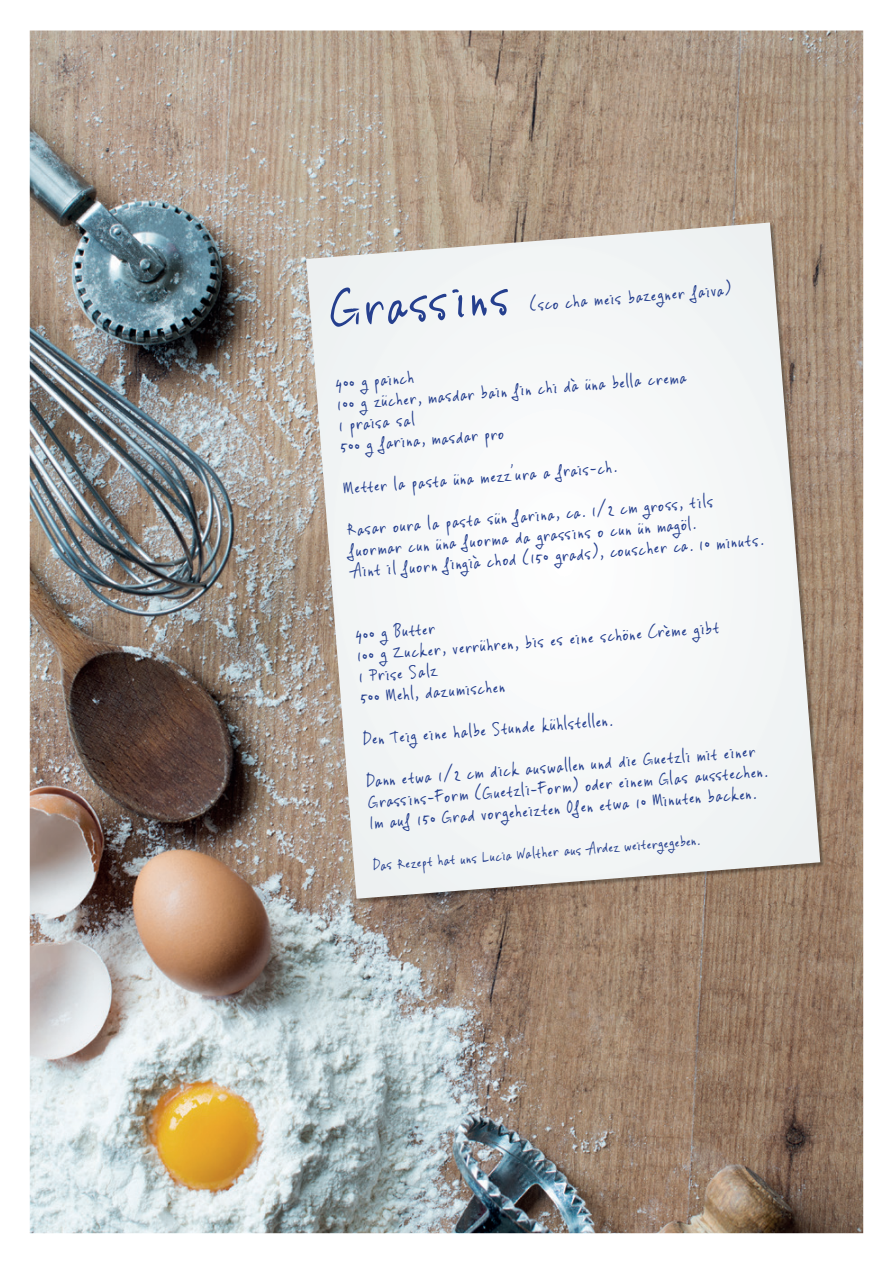
<style>
.page{position:relative;width:893px;height:1263px;background:#fff}
.page>*{position:absolute;margin:0;border:0;box-sizing:border-box;transform-origin:0 0}
.t1{font:60px "Vinc Hand";color:#253f8e}
.t2{font:19.5px/21.3px "Vinc Hand";color:#253f8e}
.t3{font:16.5px "Vinc Hand";color:#253f8e}
</style>
<div class="page">
<img style="left:29px;top:30px;width:486px;height:17px">
<img style="left:29px;top:47px;width:1px;height:240px">
<img style="left:30px;top:31px;width:833px;height:1202px">
<svg style="left:306px;top:222px;width:514px;height:677px"></svg>
<h1 class="t1" style="left:326px;top:271px;width:183px;rotate:-5deg">Grassins</h1>
<p class="t2" style="left:528px;top:294px;width:204px;rotate:-5deg">(sco cha meis bazegner faiva)</p>
<p class="t2" style="left:334px;top:372px;width:352px;line-height:22px;rotate:-5deg">400 g painch<br>100 g zücher, masdar bain fin chi dà üna bella crema</p>
<p class="t2" style="left:337px;top:414px;width:166px;rotate:-5deg">1 praisa sal<br>500 g farina, masdar pro</p>
<p class="t2" style="left:341px;top:467px;width:369px;line-height:42.5px;rotate:-5deg">Metter la pasta üna mezz’ura a frais-ch.<br>Rasar oura la pasta sün farina, ca.1/2 cm gross, tils</p>
<p class="t2" style="left:347px;top:541px;width:421px;rotate:-5deg">fuormar cun üna fuorma da grassins o cun ün magöl.<br>Aint il fuorn fingià chod (150 grads), couscher ca.10 minuts.</p>
<p class="t2" style="left:354px;top:623px;width:365px;line-height:22.2px;rotate:-5deg">400 g Butter<br>100 g Zucker, verrühren, bis es eine schöne Crème gibt</p>
<p class="t2" style="left:357px;top:665px;width:147px;rotate:-5deg">1 Prise Salz<br>500 Mehl, dazumischen</p>
<p class="t2" style="left:361px;top:718px;width:392px;line-height:42.6px;rotate:-5deg">Den Teig eine halbe Stunde kühlstellen.<br>Dann etwa 1/2 cm dick auswallen und die Guetzli mit einer</p>
<p class="t2" style="left:367px;top:792px;width:408px;rotate:-5deg">Grassins-Form (Guetzli-Form) oder einem Glas ausstechen.<br>Im auf 150 Grad vorgeheizten Ofen etwa 10 Minuten backen.</p>
<p class="t3" style="left:372px;top:856px;width:334px;rotate:-5deg">Das Rezept hat uns Lucia Walther aus Ardez weitergegeben.</p>
</div>
